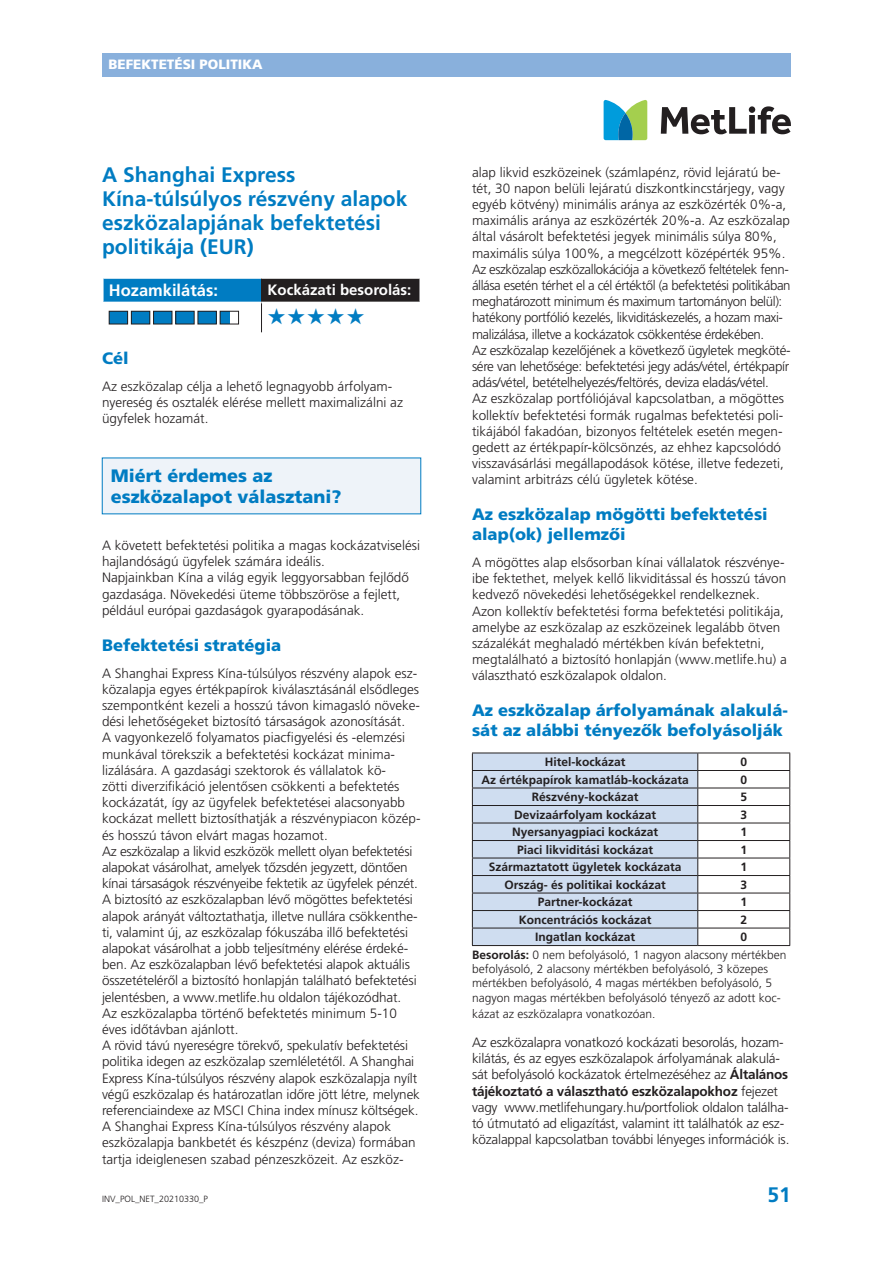
<style>
.page{position:relative;width:893px;height:1263px;background:#fff}
.page>*{position:absolute;margin:0;border:0;box-sizing:border-box;transform-origin:0 0}
.t1{font:22.5px "Zapf Dingbats";color:#007cc2}
.t2{font:700 21px/24px "Frutiger LT Pro";color:#007cc2}
.t3{font:900 18px/21px "Frutiger LT Pro";color:#007cc2}
.t4{font:900 16.5px/19.8px "Frutiger LT Pro";color:#007cc2}
.t5{font:700 16.5px "Frutiger LT Pro";color:#fff}
.t6{font:700 15px "Frutiger LT Pro";color:#fff}
.t7{font:300 13.5px/16.2px "Frutiger LT Pro";color:#231f20}
.t8{font:900 13.5px "Frutiger LT Pro";color:#fff}
.t9{font:700 12px "Frutiger LT Pro";color:#231f20}
.t10{font:300 12px/14.4px "Frutiger LT Pro";color:#231f20}
.t11{font:300 9px "Frutiger LT Pro";color:#231f20}
.s1{font-weight:700}
</style>
<div class="page">
<div style="left:102px;top:53px;width:689px;height:24px;background:#89b0dc"></div>
<svg style="left:661px;top:106px;width:130px;height:28px"></svg>
<svg style="left:604px;top:100px;width:43px;height:40px"></svg>
<div style="left:103px;top:278px;width:158px;height:24px;background:#007cc2"></div>
<div style="left:261px;top:278px;width:159px;height:24px;background:#231f20"></div>
<hr style="left:261px;top:303px;width:1px;height:30px;background:#231f20">
<hr style="left:102px;top:277px;width:159px;height:2px;background:#fff">
<hr style="left:102px;top:279px;width:2px;height:23px;background:#fff">
<hr style="left:261px;top:277px;width:160px;height:2px;background:#fff">
<hr style="left:419px;top:279px;width:2px;height:23px;background:#fff">
<div style="left:109px;top:311px;width:19px;height:13px;background:#007cc2"></div>
<div style="left:109px;top:311px;width:19px;height:13px;border:1px solid #231f20"></div>
<div style="left:131px;top:311px;width:19px;height:13px;background:#007cc2"></div>
<div style="left:131px;top:311px;width:19px;height:13px;border:1px solid #231f20"></div>
<div style="left:154px;top:311px;width:18px;height:13px;background:#007cc2"></div>
<div style="left:153px;top:311px;width:19px;height:13px;border:1px solid #231f20"></div>
<div style="left:176px;top:311px;width:18px;height:13px;background:#007cc2"></div>
<div style="left:175px;top:311px;width:20px;height:13px;border:1px solid #231f20"></div>
<div style="left:198px;top:311px;width:18px;height:13px;background:#007cc2"></div>
<div style="left:198px;top:311px;width:19px;height:13px;border:1px solid #231f20"></div>
<div style="left:220px;top:311px;width:9px;height:13px;background:#007cc2"></div>
<div style="left:220px;top:311px;width:19px;height:13px;border:1px solid #231f20"></div>
<div style="left:102px;top:458px;width:319px;height:56px;background:#eef3f9"></div>
<hr style="left:698px;top:753px;width:92px;height:1px;background:#231f20">
<hr style="left:698px;top:770px;width:92px;height:1px;background:#231f20">
<hr style="left:698px;top:788px;width:92px;height:1px;background:#231f20">
<hr style="left:698px;top:805px;width:92px;height:1px;background:#231f20">
<hr style="left:698px;top:823px;width:92px;height:1px;background:#231f20">
<hr style="left:698px;top:840px;width:92px;height:1px;background:#231f20">
<hr style="left:698px;top:858px;width:92px;height:1px;background:#231f20">
<hr style="left:698px;top:875px;width:92px;height:1px;background:#231f20">
<hr style="left:698px;top:893px;width:92px;height:1px;background:#231f20">
<hr style="left:698px;top:910px;width:92px;height:1px;background:#231f20">
<hr style="left:698px;top:928px;width:92px;height:1px;background:#231f20">
<svg style="left:472px;top:753px;width:226px;height:192px"></svg>
<svg style="left:789px;top:753px;width:1px;height:192px"></svg>
<hr style="left:472px;top:945px;width:226px;height:1px;background:#231f20">
<hr style="left:698px;top:945px;width:92px;height:1px;background:#231f20">
<p class="t8" style="left:108px;top:57px;width:156px">BEFEKTETÉSI POLITIKA</p>
<h2 class="t2" style="left:102px;top:163px;width:307px">A Shanghai Express<br>Kína-túlsúlyos részvény alapok eszközalapjának befektetési politikája (EUR)</h2>
<p class="t5" style="left:109px;top:281px;width:111px">Hozamkilátás:</p>
<p class="t6" style="left:267px;top:281px;width:145px">Kockázati besorolás:</p>
<h1 class="t1" style="left:267px;top:305px;width:99px">★★★★★</h1>
<p class="t4" style="left:102px;top:348px;width:28px">Cél</p>
<p class="t7" style="left:102px;top:378px;width:302px">Az eszközalap célja a lehető legnagyobb árfolyam&shy;nyereség és osztalék elérése mellett maximalizálni az ügyfelek hozamát.</p>
<h3 class="t3" style="left:111px;top:465px;width:232px">Miért érdemes az eszközalapot választani?</h3>
<p class="t7" style="left:102px;top:537px;width:319px">A követett befektetési politika a magas kockázatviselési hajlandóságú ügyfelek számára ideális.<br>Napjainkban Kína a világ egyik leggyorsabban fejlődő gazdasága. Növekedési üteme többszöröse a fejlett, például európai gazdaságok gyarapodásának.</p>
<p class="t4" style="left:102px;top:635px;width:181px">Befektetési stratégia</p>
<p class="t7" style="left:102px;top:665px;width:320px">A Shanghai Express Kína-túlsúlyos részvény alapok esz&shy;közalapja egyes értékpapírok kiválasztásánál elsődleges szempontként kezeli a hosszú távon kimagasló növeke&shy;dési lehetőségeket biztosító társaságok azonosítását.<br>A vagyonkezelő folyamatos piacfigyelési és -elemzési munkával törekszik a befektetési kockázat minima&shy;lizálására. A gazdasági szektorok és vállalatok kö-<br>zötti diverzifikáció jelentősen csökkenti a befektetés kockázatát, így az ügyfelek befektetései alacsonyabb kockázat mellett biztosíthatják a részvénypiacon közép&shy;és hosszú távon elvárt magas hozamot.<br>Az eszközalap a likvid eszközök mellett olyan befektetési alapokat vásárolhat, amelyek tőzsdén jegyzett, döntően kínai társaságok részvényeibe fektetik az ügyfelek pénzét.<br>A biztosító az eszközalapban lévő mögöttes befektetési alapok arányát változtathatja, illetve nullára csökkenthe&shy;ti, valamint új, az eszközalap fókuszába illő befektetési alapokat vásárolhat a jobb teljesítmény elérése érdeké&shy;ben. Az eszközalapban lévő befektetési alapok aktuális összetételéről a biztosító honlapján található befektetési jelentésben, a www.metlife.hu oldalon tájékozódhat.<br>Az eszközalapba történő befektetés minimum 5-10 éves időtávban ajánlott.<br>A rövid távú nyereségre törekvő, spekulatív befektetési politika idegen az eszközalap szemléletétől. A Shanghai Express Kína-túlsúlyos részvény alapok eszközalapja nyílt végű eszközalap és határozatlan időre jött létre, melynek referenciaindexe az MSCI China index mínusz költségek.<br>A Shanghai Express Kína-túlsúlyos részvény alapok eszközalapja bankbetét és készpénz (deviza) formában tartja ideiglenesen szabad pénzeszközeit. Az eszköz-</p>
<p class="t11" style="left:102px;top:1193px;width:108px">INV_POL_NET_20210330_P</p>
<p class="t7" style="left:472px;top:164px;width:320px">alap likvid eszközeinek (számlapénz, rövid lejáratú be&shy;tét, 30 napon belüli lejáratú diszkontkincstárjegy, vagy egyéb kötvény) minimális aránya az eszközérték 0%-a, maximális aránya az eszközérték 20%-a. Az eszközalap által vásárolt befektetési jegyek minimális súlya 80%, maximális súlya 100%, a megcélzott középérték 95%.<br>Az eszközalap eszközallokációja a következő feltételek fenn&shy;állása esetén térhet el a cél értéktől (a befektetési politikában meghatározott minimum és maximum tartományon belül): hatékony portfólió kezelés, likviditáskezelés, a hozam maxi&shy;malizálása, illetve a kockázatok csökkentése érdekében.<br>Az eszközalap kezelőjének a következő ügyletek megköté&shy;sére van lehetősége: befektetési jegy adás/vétel, értékpapír adás/vétel, betételhelyezés/feltörés, deviza eladás/vétel.<br>Az eszközalap portfóliójával kapcsolatban, a mögöttes kollektív befektetési formák rugalmas befektetési poli&shy;tikájából fakadóan, bizonyos feltételek esetén megen&shy;gedett az értékpapír-kölcsönzés, az ehhez kapcsolódó visszavásárlási megállapodások kötése, illetve fedezeti, valamint arbitrázs célú ügyletek kötése.</p>
<p class="t4" style="left:472px;top:505px;width:297px">Az eszközalap mögötti befektetési alap(ok) jellemzői</p>
<p class="t7" style="left:472px;top:554px;width:316px">A mögöttes alap elsősorban kínai vállalatok részvénye&shy;ibe fektethet, melyek kellő likviditással és hosszú távon kedvező növekedési lehetőségekkel rendelkeznek.<br>Azon kollektív befektetési forma befektetési politikája, amelybe az eszközalap az eszközeinek legalább ötven százalékát meghaladó mértékben kíván befektetni, megtalálható a biztosító honlapján (www.metlife.hu) a választható eszközalapok oldalon.</p>
<p class="t4" style="left:472px;top:701px;width:317px">Az eszközalap árfolyamának alakulá&shy;sát az alábbi tényezők befolyásolják</p>
<p class="t9" style="left:545px;top:755px;width:82px">Hitel-kockázat</p>
<p class="t9" style="left:740px;top:755px;width:8px">0</p>
<p class="t9" style="left:481px;top:772px;width:209px">Az értékpapírok kamatláb-kockázata</p>
<p class="t9" style="left:740px;top:772px;width:8px">0</p>
<p class="t9" style="left:532px;top:790px;width:108px">Részvény-kockázat</p>
<p class="t9" style="left:740px;top:790px;width:8px">5</p>
<p class="t9" style="left:514px;top:807px;width:144px">Devizaárfolyam kockázat</p>
<p class="t9" style="left:740px;top:807px;width:8px">3</p>
<p class="t9" style="left:512px;top:825px;width:148px">Nyersanyagpiaci kockázat</p>
<p class="t9" style="left:740px;top:825px;width:8px">1</p>
<p class="t9" style="left:517px;top:842px;width:138px">Piaci likviditási kockázat</p>
<p class="t9" style="left:740px;top:842px;width:8px">1</p>
<p class="t9" style="left:489px;top:860px;width:194px">Származtatott ügyletek kockázata</p>
<p class="t9" style="left:740px;top:860px;width:8px">1</p>
<p class="t9" style="left:504px;top:877px;width:163px">Ország- és politikai kockázat</p>
<p class="t9" style="left:740px;top:877px;width:8px">3</p>
<p class="t9" style="left:538px;top:895px;width:96px">Partner-kockázat</p>
<p class="t9" style="left:740px;top:895px;width:8px">1</p>
<p class="t9" style="left:519px;top:912px;width:134px">Koncentrációs kockázat</p>
<p class="t9" style="left:740px;top:912px;width:8px">2</p>
<p class="t9" style="left:535px;top:930px;width:102px">Ingatlan kockázat</p>
<p class="t10" style="left:472px;top:929px;width:316px;line-height:17.2px;text-indent:268px"><span class="s1">0<br>Besorolás:</span> 0 nem befolyásoló, 1 nagyon alacsony mértékben</p>
<p class="t10" style="left:472px;top:962px;width:310px">befolyásoló, 2 alacsony mértékben befolyásoló, 3 közepes mértékben befolyásoló, 4 magas mértékben befolyásoló, 5 nagyon magas mértékben befolyásoló tényező az adott koc-</p>
<p class="t10" style="left:472px;top:1007px;width:185px">kázat az eszközalapra vonatkozóan.</p>
<p class="t7" style="left:472px;top:1034px;width:319px">Az eszközalapra vonatkozó kockázati besorolás, hozam&shy;kilátás, és az egyes eszközalapok árfolyamának alakulá&shy;sát befolyásoló kockázatok értelmezéséhez az <span class="s1">Általános tájékoztató a választható eszközalapokhoz</span> fejezet vagy www.metlifehungary.hu/portfoliok oldalon találha&shy;tó útmutató ad eligazítást, valamint itt találhatók az esz&shy;közalappal kapcsolatban további lényeges információk is.</p>
<h2 class="t2" style="left:768px;top:1183px;width:25px">51</h2>
</div>
